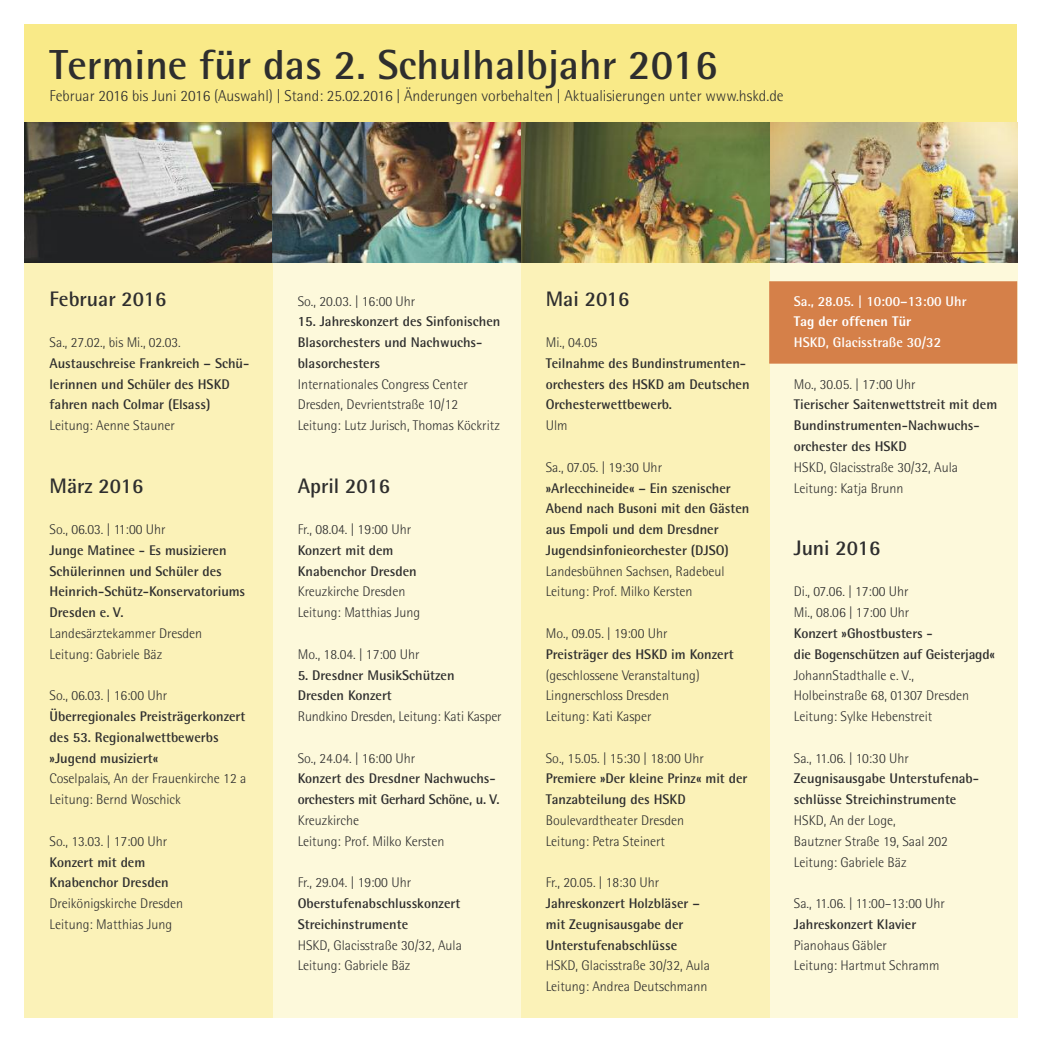
<style>
.page{position:relative;width:1042px;height:1042px;background:#fff}
.page>*{position:absolute;margin:0;border:0;box-sizing:border-box;transform-origin:0 0}
.t1{font:700 42px "Rotis Semi Sans";color:#2e2e2e}
.t2{font:700 21px "Rotis Semi Sans";color:#2e2e2e}
.t3{font:300 15.75px "Rotis Semi Sans";color:#2e2e2e}
.t4{font:300 14px/20.8px "Rotis Semi Sans";color:#2e2e2e}
.t5{font:700 14px/20.8px "Rotis Semi Sans";color:#2e2e2e}
.t6{font:700 14px "Rotis Semi Sans";color:#fff}
.t7{font:800 14px "Rotis Semi Sans";color:#fff}
</style>
<div class="page">
<div style="left:769px;top:263px;width:248px;height:754px;background:#fdf9db"></div>
<div style="left:25px;top:25px;width:992px;height:238px;background:#f9ea88"></div>
<div style="left:521px;top:263px;width:248px;height:754px;background:#fbf2b8"></div>
<div style="left:273px;top:263px;width:248px;height:754px;background:#fdf9db"></div>
<div style="left:25px;top:263px;width:248px;height:754px;background:#fbf2b8"></div>
<img style="left:25px;top:123px;width:248px;height:140px">
<img style="left:769px;top:123px;width:248px;height:140px">
<img style="left:273px;top:123px;width:248px;height:140px">
<img style="left:521px;top:123px;width:248px;height:140px">
<div style="left:770px;top:282px;width:246px;height:81px;background:#d58049"></div>
<div style="left:769px;top:281px;width:248px;height:82px;border:1px solid #d58049"></div>
<h1 class="t1" style="left:50px;top:50px;width:669px">Termine für das 2. Schulhalbjahr 2016</h1>
<p class="t3" style="left:50px;top:90px;width:735px">Februar 2016 bis Juni 2016 (Auswahl) | Stand: 25.02.2016 | Änderungen vorbehalten | Aktualisierungen unter www.hskd.de</p>
<h2 class="t2" style="left:50px;top:291px;width:118px">Februar 2016</h2>
<p class="t4" style="left:50px;top:333px;width:133px">Sa., 27.02., bis Mi., 02.03.</p>
<p class="t5" style="left:50px;top:354px;width:201px">Austauschreise Frankreich – Schü&shy;lerinnen und Schüler des HSKD fahren nach Colmar (Elsass)</p>
<p class="t4" style="left:50px;top:416px;width:127px">Leitung: Aenne Stauner</p>
<h2 class="t2" style="left:50px;top:478px;width:95px">März 2016</h2>
<p class="t4" style="left:50px;top:520px;width:117px">So., 06.03. | 11:00 Uhr</p>
<p class="t5" style="left:50px;top:541px;width:197px">Junge Matinee - Es musizieren<br>Schülerinnen und Schüler des<br>Heinrich-Schütz-Konservatoriums<br>Dresden e. V.</p>
<p class="t4" style="left:50px;top:624px;width:154px">Landesärztekammer Dresden<br>Leitung: Gabriele Bäz</p>
<p class="t4" style="left:50px;top:686px;width:119px">So., 06.03. | 16:00 Uhr</p>
<p class="t5" style="left:50px;top:707px;width:197px">Überregionales Preisträgerkonzert des 53. Regionalwettbewerbs »Jugend musiziert«</p>
<p class="t4" style="left:50px;top:770px;width:198px">Coselpalais, An der Frauenkirche 12 a<br>Leitung: Bernd Woschick</p>
<p class="t4" style="left:50px;top:832px;width:119px">So., 13.03. | 17:00 Uhr</p>
<p class="t5" style="left:50px;top:853px;width:121px">Konzert mit dem<br>Knabenchor Dresden</p>
<p class="t4" style="left:50px;top:894px;width:135px">Dreikönigskirche Dresden<br>Leitung: Matthias Jung</p>
<p class="t4" style="left:298px;top:292px;width:119px">So., 20.03. | 16:00 Uhr</p>
<p class="t5" style="left:298px;top:313px;width:204px">15. Jahreskonzert des Sinfonischen<br>Blasorchesters und Nachwuchs&shy;blasorchesters</p>
<p class="t4" style="left:298px;top:375px;width:204px">Internationales Congress Center<br>Dresden, Devrientstraße 10/12<br>Leitung: Lutz Jurisch, Thomas Köckritz</p>
<h2 class="t2" style="left:298px;top:478px;width:94px">April 2016</h2>
<p class="t4" style="left:298px;top:520px;width:115px">Fr., 08.04. | 19:00 Uhr</p>
<p class="t5" style="left:298px;top:541px;width:121px">Konzert mit dem<br>Knabenchor Dresden</p>
<p class="t4" style="left:298px;top:583px;width:124px">Kreuzkirche Dresden<br>Leitung: Matthias Jung</p>
<p class="t4" style="left:298px;top:645px;width:123px">Mo., 18.04. | 17:00 Uhr</p>
<p class="t5" style="left:298px;top:666px;width:158px">5. Dresdner MusikSchützen<br>Dresden Konzert</p>
<p class="t4" style="left:298px;top:707px;width:205px">Rundkino Dresden, Leitung: Kati Kasper</p>
<p class="t4" style="left:298px;top:749px;width:119px">So., 24.04. | 16:00 Uhr</p>
<p class="t5" style="left:298px;top:770px;width:203px">Konzert des Dresdner Nachwuchs&shy;orchesters mit Gerhard Schöne, u. V.</p>
<p class="t4" style="left:298px;top:811px;width:148px">Kreuzkirche<br>Leitung: Prof. Milko Kersten</p>
<p class="t4" style="left:298px;top:873px;width:115px">Fr., 29.04. | 19:00 Uhr</p>
<p class="t5" style="left:298px;top:894px;width:164px">Oberstufenabschlusskonzert<br>Streichinstrumente</p>
<p class="t4" style="left:298px;top:936px;width:166px">HSKD, Glacisstraße 30/32, Aula<br>Leitung: Gabriele Bäz</p>
<h2 class="t2" style="left:546px;top:291px;width:85px">Mai 2016</h2>
<p class="t4" style="left:546px;top:333px;width:53px">Mi., 04.05</p>
<p class="t5" style="left:546px;top:354px;width:205px">Teilnahme des Bundinstrumenten&shy;orchesters des HSKD am Deutschen<br>Orchesterwettbewerb.</p>
<p class="t4" style="left:546px;top:416px;width:23px">Ulm</p>
<p class="t4" style="left:546px;top:458px;width:118px">Sa., 07.05. | 19:30 Uhr</p>
<p class="t5" style="left:546px;top:479px;width:205px">»Arlecchineide« – Ein szenischer<br>Abend nach Busoni mit den Gästen aus Empoli und dem Dresdner<br>Jugendsinfonieorchester (DJSO)</p>
<p class="t4" style="left:546px;top:562px;width:180px">Landesbühnen Sachsen, Radebeul<br>Leitung: Prof. Milko Kersten</p>
<p class="t4" style="left:546px;top:624px;width:123px">Mo., 09.05. | 19:00 Uhr</p>
<p class="t5" style="left:546px;top:645px;width:189px">Preisträger des HSKD im Konzert</p>
<p class="t4" style="left:546px;top:666px;width:155px">(geschlossene Veranstaltung)<br>Lingnerschloss Dresden<br>Leitung: Kati Kasper</p>
<p class="t4" style="left:546px;top:749px;width:160px">So., 15.05. | 15:30 | 18:00 Uhr</p>
<p class="t5" style="left:546px;top:770px;width:203px">Premiere »Der kleine Prinz« mit der<br>Tanzabteilung des HSKD</p>
<p class="t4" style="left:546px;top:811px;width:140px">Boulevardtheater Dresden<br>Leitung: Petra Steinert</p>
<p class="t4" style="left:546px;top:873px;width:115px">Fr., 20.05. | 18:30 Uhr</p>
<p class="t5" style="left:546px;top:894px;width:156px">Jahreskonzert Holzbläser – mit Zeugnisausgabe der<br>Unterstufenabschlüsse</p>
<p class="t4" style="left:546px;top:956px;width:166px">HSKD, Glacisstraße 30/32, Aula<br>Leitung: Andrea Deutschmann</p>
<p class="t6" style="left:794px;top:296px;width:174px">Sa., 28.05. | 10:00–13:00 Uhr</p>
<p class="t7" style="left:794px;top:317px;width:119px">Tag der offenen Tür</p>
<p class="t6" style="left:794px;top:337px;width:149px">HSKD, Glacisstraße 30/32</p>
<p class="t4" style="left:794px;top:375px;width:123px">Mo., 30.05. | 17:00 Uhr</p>
<p class="t5" style="left:794px;top:396px;width:205px">Tierischer Saitenwettstreit mit dem<br>Bundinstrumenten-Nachwuchs&shy;orchester des HSKD</p>
<p class="t4" style="left:794px;top:458px;width:166px">HSKD, Glacisstraße 30/32, Aula<br>Leitung: Katja Brunn</p>
<h2 class="t2" style="left:794px;top:540px;width:88px">Juni 2016</h2>
<p class="t4" style="left:794px;top:583px;width:117px">Di., 07.06. | 17:00 Uhr<br>Mi., 08.06 | 17:00 Uhr</p>
<p class="t5" style="left:794px;top:624px;width:203px">Konzert »Ghostbusters -<br>die Bogenschützen auf Geisterjagd«</p>
<p class="t4" style="left:794px;top:666px;width:177px">JohannStadthalle e. V.,<br>Holbeinstraße 68, 01307 Dresden<br>Leitung: Sylke Hebenstreit</p>
<p class="t4" style="left:794px;top:749px;width:116px">Sa., 11.06. | 10:30 Uhr</p>
<p class="t5" style="left:794px;top:770px;width:187px">Zeugnisausgabe Unterstufenab&shy;schlüsse Streichinstrumente</p>
<p class="t4" style="left:794px;top:811px;width:155px">HSKD, An der Loge,<br>Bautzner Straße 19, Saal 202<br>Leitung: Gabriele Bäz</p>
<p class="t4" style="left:794px;top:894px;width:153px">Sa., 11.06. | 11:00–13:00 Uhr</p>
<p class="t5" style="left:794px;top:915px;width:124px">Jahreskonzert Klavier</p>
<p class="t4" style="left:794px;top:936px;width:147px">Pianohaus Gäbler<br>Leitung: Hartmut Schramm</p>
</div>
